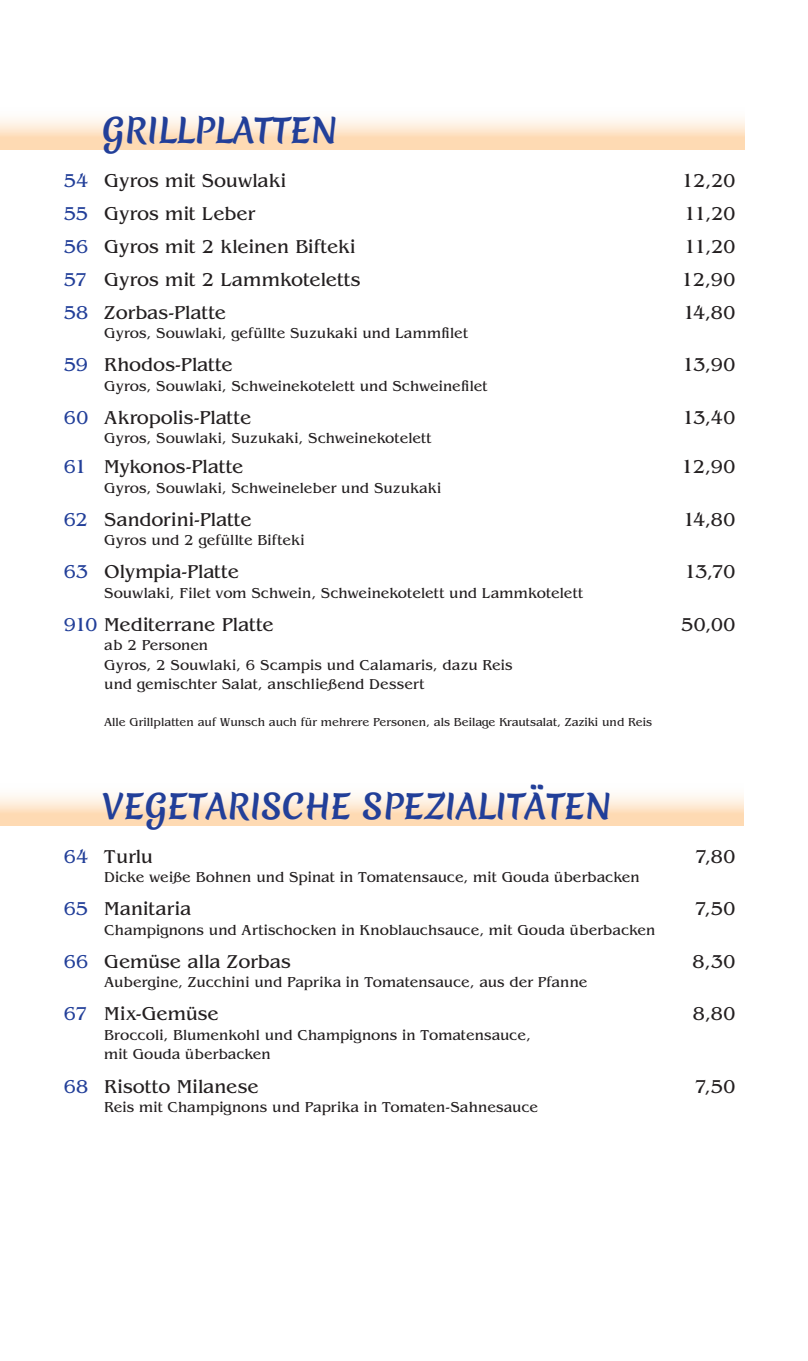
<style>
.page{position:relative;width:808px;height:1361px;background:#fff}
.page>*{position:absolute;margin:0;border:0;box-sizing:border-box;transform-origin:0 0}
.t1{font:700 33px "Merienda";color:#223f99}
.t2{font:19.5px "Benguiat Std";letter-spacing:-.005em;color:#231f20}
.t3{font:15px/19.5px "Benguiat Std";letter-spacing:.005em;color:#231f20}
.t4{font:12px "Benguiat Std";color:#231f20}
.s1{color:#223f99}
</style>
<div class="page">
<div style="left:0;top:783px;width:744px;height:43px;background:linear-gradient(to bottom,#feffff,#fed3a4)"></div>
<div style="left:0;top:107px;width:745px;height:43px;background:linear-gradient(to bottom,#feffff,#fed2a3)"></div>
<h1 class="t1" style="left:102px;top:106px;width:237px">GRILLPLATTEN</h1>
<h2 class="t2" style="left:64px;top:170px;width:224px"><span class="s1">54</span> Gyros mit Souwlaki</h2>
<h2 class="t2" style="left:681px;top:170px;width:56px">12,20</h2>
<h2 class="t2" style="left:64px;top:202px;width:193px"><span class="s1">55</span> Gyros mit Leber</h2>
<h2 class="t2" style="left:684px;top:202px;width:53px">11,20</h2>
<h2 class="t2" style="left:64px;top:235px;width:293px"><span class="s1">56</span> Gyros mit 2 kleinen Bifteki</h2>
<h2 class="t2" style="left:684px;top:235px;width:53px">11,20</h2>
<h2 class="t2" style="left:64px;top:268px;width:298px"><span class="s1">57</span> Gyros mit 2 Lammkoteletts</h2>
<h2 class="t2" style="left:681px;top:268px;width:56px">12,90</h2>
<h2 class="t2" style="left:64px;top:301px;width:164px"><span class="s1">58</span> Zorbas-Platte</h2>
<h2 class="t2" style="left:683px;top:301px;width:55px">14,80</h2>
<p class="t3" style="left:104px;top:324px;width:365px">Gyros, Souwlaki, gefüllte Suzukaki und Lammfilet</p>
<h2 class="t2" style="left:64px;top:354px;width:171px"><span class="s1">59</span> Rhodos-Platte</h2>
<h2 class="t2" style="left:682px;top:354px;width:55px">13,90</h2>
<p class="t3" style="left:104px;top:376px;width:385px">Gyros, Souwlaki, Schweinekotelett und Schweinefilet</p>
<h2 class="t2" style="left:64px;top:407px;width:189px"><span class="s1">60</span> Akropolis-Platte</h2>
<h2 class="t2" style="left:682px;top:407px;width:55px">13,40</h2>
<p class="t3" style="left:104px;top:429px;width:329px">Gyros, Souwlaki, Suzukaki, Schweinekotelett</p>
<h2 class="t2" style="left:64px;top:456px;width:181px"><span class="s1">61</span> Mykonos-Platte</h2>
<h2 class="t2" style="left:681px;top:456px;width:56px">12,90</h2>
<p class="t3" style="left:104px;top:478px;width:339px">Gyros, Souwlaki, Schweineleber und Suzukaki</p>
<h2 class="t2" style="left:64px;top:509px;width:190px"><span class="s1">62</span> Sandorini-Platte</h2>
<h2 class="t2" style="left:683px;top:509px;width:55px">14,80</h2>
<p class="t3" style="left:104px;top:531px;width:202px">Gyros und 2 gefüllte Bifteki</p>
<h2 class="t2" style="left:64px;top:561px;width:177px"><span class="s1">63</span> Olympia-Platte</h2>
<h2 class="t2" style="left:684px;top:561px;width:53px">13,70</h2>
<p class="t3" style="left:104px;top:583px;width:480px">Souwlaki, Filet vom Schwein, Schweinekotelett und Lammkotelett</p>
<h2 class="t2" style="left:64px;top:614px;width:212px"><span class="s1">910</span> Mediterrane Platte</h2>
<h2 class="t2" style="left:681px;top:614px;width:56px">50,00</h2>
<p class="t3" style="left:104px;top:636px;width:410px">ab 2 Personen<br>Gyros, 2 Souwlaki, 6 Scampis und Calamaris, dazu Reis und gemischter Salat, anschließend Dessert</p>
<p class="t4" style="left:104px;top:715px;width:549px">Alle Grillplatten auf Wunsch auch für mehrere Personen, als Beilage Krautsalat, Zaziki und Reis</p>
<h1 class="t1" style="left:102px;top:782px;width:511px">VEGETARISCHE SPEZIALITÄTEN</h1>
<h2 class="t2" style="left:64px;top:846px;width:91px"><span class="s1">64</span> Turlu</h2>
<h2 class="t2" style="left:695px;top:846px;width:42px">7,80</h2>
<p class="t3" style="left:104px;top:868px;width:537px">Dicke weiße Bohnen und Spinat in Tomatensauce, mit Gouda überbacken</p>
<h2 class="t2" style="left:64px;top:898px;width:129px"><span class="s1">65</span> Manitaria</h2>
<h2 class="t2" style="left:695px;top:898px;width:42px">7,50</h2>
<p class="t3" style="left:104px;top:920px;width:553px">Champignons und Artischocken in Knoblauchsauce, mit Gouda überbacken</p>
<h2 class="t2" style="left:64px;top:951px;width:229px"><span class="s1">66</span> Gemüse alla Zorbas</h2>
<h2 class="t2" style="left:693px;top:951px;width:45px">8,30</h2>
<p class="t3" style="left:104px;top:973px;width:485px">Aubergine, Zucchini und Paprika in Tomatensauce, aus der Pfanne</p>
<h2 class="t2" style="left:64px;top:1003px;width:157px"><span class="s1">67</span> Mix-Gemüse</h2>
<h2 class="t2" style="left:693px;top:1003px;width:44px">8,80</h2>
<p class="t3" style="left:104px;top:1025px;width:428px">Broccoli, Blumenkohl und Champignons in Tomatensauce, mit Gouda überbacken</p>
<h2 class="t2" style="left:64px;top:1075px;width:196px"><span class="s1">68</span> Risotto Milanese</h2>
<h2 class="t2" style="left:695px;top:1075px;width:42px">7,50</h2>
<p class="t3" style="left:104px;top:1097px;width:435px">Reis mit Champignons und Paprika in Tomaten-Sahnesauce</p>
</div>
